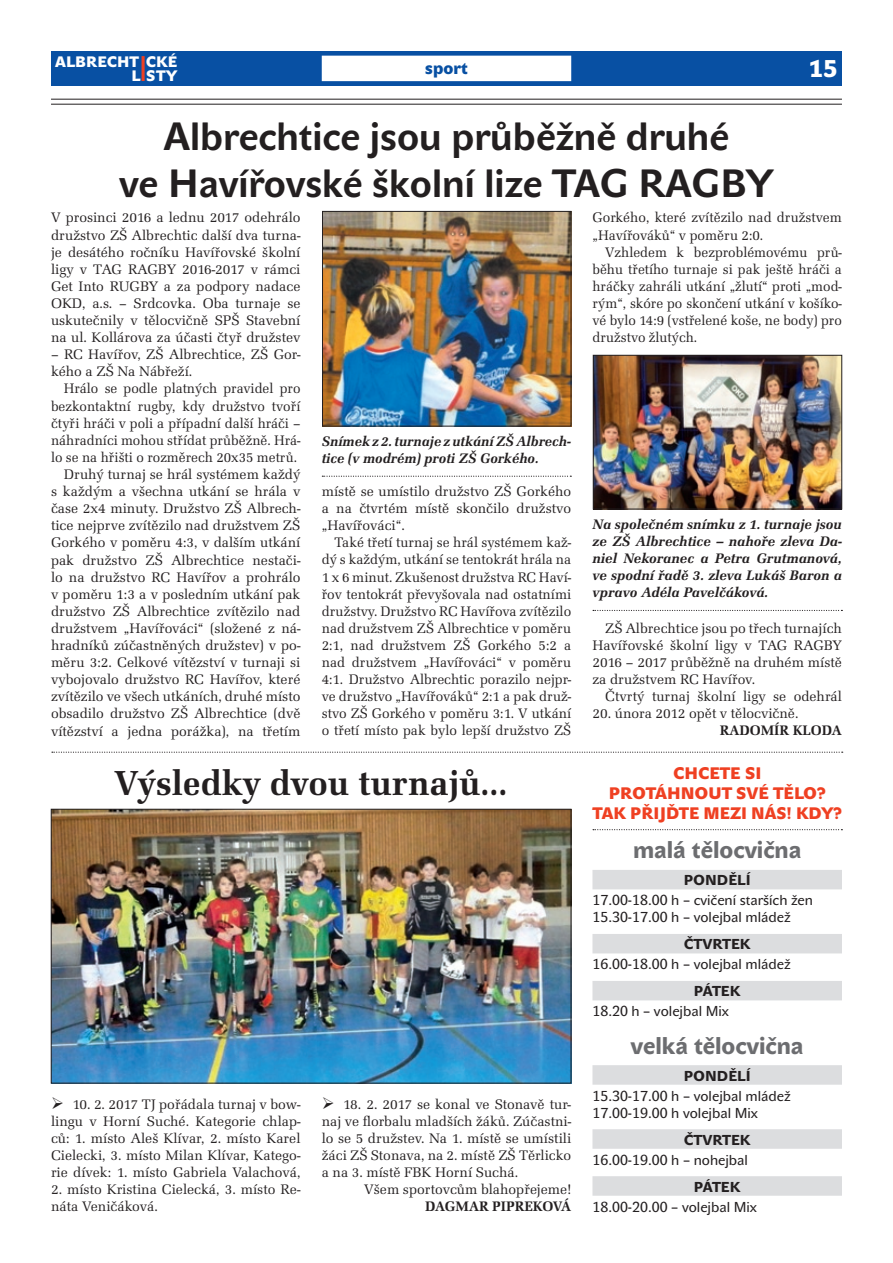
<style>
.page{position:relative;width:893px;height:1263px;background:#fff}
.page>*{position:absolute;margin:0;border:0;box-sizing:border-box;transform-origin:0 0}
.t1{font:700 39px/46.8px "John Sans Text Pro";color:#231f20;text-align:center}
.t2{font:700 36px "URW Latino TCE";color:#231f20}
.t3{font:35.25px "John Sans Black Pro";color:#ef4022;scale:.43 1}
.t4{font:24px "John Sans Heavy Pro";color:#6c6d70}
.t5{font:24px "John Sans Black Pro";color:#fff}
.t6{font:17.25px "John Sans Black Pro";color:#0850a3}
.t7{font:16.5px/19.8px "John Sans Black Pro";color:#ef4022;text-align:center}
.t8{font:15px/14.1px "John Sans Black Pro";color:#fff;text-align:right}
.t9{font:14.25px/17.1px "URW Latino TCE";color:#231f20;text-align:justify}
.t10{font:italic 700 14.25px/17.1px "URW Latino TCE";color:#231f20;text-align:justify}
.t11{font:14.25px/17.1px "John Sans Text Pro";color:#231f20}
.t12{font:14.25px "John Sans Heavy Pro";color:#231f20}
.t13{font:700 14.25px "URW Latino TCE";color:#231f20}
</style>
<div class="page">
<img style="left:53px;top:811px;width:516px;height:270px">
<div style="left:51px;top:809px;width:520px;height:274px;border:1px solid #231f20"></div>
<svg style="left:593px;top:610px;width:249px;height:1px"></svg>
<img style="left:595px;top:357px;width:245px;height:150px">
<div style="left:593px;top:355px;width:249px;height:154px;border:1px solid #231f20"></div>
<svg style="left:322px;top:476px;width:249px;height:1px"></svg>
<img style="left:324px;top:213px;width:245px;height:211px">
<div style="left:322px;top:211px;width:249px;height:215px;border:1px solid #231f20"></div>
<svg style="left:593px;top:829px;width:249px;height:1px"></svg>
<div style="left:592px;top:870px;width:250px;height:19px;background:#dcdddf"></div>
<div style="left:592px;top:934px;width:250px;height:19px;background:#dcdddf"></div>
<div style="left:592px;top:981px;width:250px;height:19px;background:#dcdddf"></div>
<div style="left:592px;top:1065px;width:250px;height:20px;background:#dcdddf"></div>
<div style="left:592px;top:1129px;width:250px;height:20px;background:#dcdddf"></div>
<div style="left:592px;top:1176px;width:250px;height:20px;background:#dcdddf"></div>
<svg style="left:52px;top:752px;width:791px;height:1px"></svg>
<div style="left:51px;top:51px;width:791px;height:34px;background:#0850a3"></div>
<hr style="left:51px;top:99px;width:791px;height:1px;background:#231f20">
<hr style="left:51px;top:104px;width:791px;height:1px;background:#231f20">
<div style="left:322px;top:56px;width:249px;height:25px;background:#fff"></div>
<p class="t8" style="left:55px;top:55px;width:124px">ALBRECHT CKÉ<br>L S T Y</p>
<h3 class="t3" style="left:141px;top:48px;width:14px">I</h3>
<p class="t6" style="left:425px;top:58px;width:44px">sport</p>
<h3 class="t5" style="left:809px;top:54px;width:30px">15</h3>
<h1 class="t1" style="left:119px;top:113px;width:656px">Albrechtice jsou průběžně druhé<br>ve Havířovské školní lize TAG RAGBY</h1>
<p class="t9" style="left:51px;top:209px;width:251px">V prosinci 2016 a lednu 2017 odehrálo družstvo ZŠ Albrechtic další dva turna&shy;je desátého ročníku Havířovské školní ligy v TAG RAGBY 2016-2017 v rámci Get Into RUGBY a za podpory nadace OKD, a.s. – Srdcovka. Oba turnaje se uskutečnily v tělocvičně SPŠ Stavební na ul. Kollárova za účasti čtyř družstev</p>
<p class="t9" style="left:51px;top:346px;width:251px">– RC Havířov, ZŠ Albrechtice, ZŠ Gor&shy;kého a ZŠ Na Nábřeží.</p>
<p class="t9" style="left:51px;top:380px;width:251px;text-align:right">Hrálo se podle platných pravidel pro bezkontaktní rugby, kdy družstvo tvoří čtyři hráči v poli a případní další hráči – náhradníci mohou střídat průběžně. Hrá&shy;lo se na hřišti o rozměrech 20x35 metrů.<br>Druhý turnaj se hrál systémem každý<br>s každým a všechna utkání se hrála v čase 2x4 minuty. Družstvo ZŠ Albrech&shy;tice nejprve zvítězilo nad družstvem ZŠ Gorkého v poměru 4:3, v dalším utkání pak družstvo ZŠ Albrechtice nestači&shy;lo na družstvo RC Havířov a prohrálo v poměru 1:3 a v posledním utkání pak družstvo ZŠ Albrechtice zvítězilo nad družstvem „Havířováci“ (složené z ná&shy;hradníků zúčastněných družstev) v po&shy;měru 3:2. Celkové vítězství v turnaji si vybojovalo družstvo RC Havířov, které zvítězilo ve všech utkáních, druhé místo obsadilo družstvo ZŠ Albrechtice (dvě vítězství a jedna porážka), na třetím</p>
<p class="t10" style="left:322px;top:432px;width:250px">Snímek z 2. turnaje z utkání ZŠ Albrech&shy;tice (v modrém) proti ZŠ Gorkého.</p>
<p class="t9" style="left:322px;top:483px;width:251px">místě se umístilo družstvo ZŠ Gorkého a na čtvrtém místě skončilo družstvo „Havířováci“.</p>
<p class="t9" style="left:322px;top:534px;width:251px;text-indent:13px">Také třetí turnaj se hrál systémem kaž&shy;dý s každým, utkání se tentokrát hrála na 1 x 6 minut. Zkušenost družstva RC Haví&shy;řov tentokrát převyšovala nad ostatními družstvy. Družstvo RC Havířova zvítězilo nad družstvem ZŠ Albrechtice v poměru 2:1, nad družstvem ZŠ Gorkého 5:2 a nad družstvem „Havířováci“ v poměru 4:1. Družstvo Albrechtic porazilo nejpr&shy;ve družstvo „Havířováků“ 2:1 a pak druž&shy;stvo ZŠ Gorkého v poměru 3:1. V utkání o třetí místo pak bylo lepší družstvo ZŠ</p>
<h2 class="t2" style="left:115px;top:761px;width:394px">Výsledky dvou turnajů...</h2>
<p class="t9" style="left:51px;top:1095px;width:251px">➢ 10. 2. 2017 TJ pořádala turnaj v bow&shy;lingu v Horní Suché. Kategorie chlap&shy;ců: 1. místo Aleš Klívar, 2. místo Karel Cielecki, 3. místo Milan Klívar, Katego&shy;rie dívek: 1. místo Gabriela Valachová,</p>
<p class="t9" style="left:51px;top:1181px;width:251px">2. místo Kristina Cielecká, 3. místo Re&shy;náta Veničáková.</p>
<p class="t9" style="left:322px;top:1095px;width:251px">➢ 18. 2. 2017 se konal ve Stonavě tur&shy;naj ve florbalu mladších žáků. Zúčastni&shy;lo se 5 družstev. Na 1. místě se umístili žáci ZŠ Stonava, na 2. místě ZŠ Těrlicko a na 3. místě FBK Horní Suchá.</p>
<p class="t9" style="left:364px;top:1181px;width:208px">Všem sportovcům blahopřejeme!</p>
<p class="t13" style="left:425px;top:1198px;width:147px">DAGMAR PIPREKOVÁ</p>
<p class="t9" style="left:592px;top:209px;width:251px">Gorkého, které zvítězilo nad družstvem „Havířováků“ v poměru 2:0.</p>
<p class="t9" style="left:592px;top:243px;width:251px;text-indent:13px">Vzhledem k bezproblémovému prů&shy;běhu třetího turnaje si pak ještě hráči a hráčky zahráli utkání „žlutí“ proti „mod&shy;rým“, skóre po skončení utkání v košíko&shy;vé bylo 14:9 (vstřelené koše, ne body) pro družstvo žlutých.</p>
<p class="t10" style="left:592px;top:515px;width:251px">Na společném snímku z 1. turnaje jsou ze ZŠ Albrechtice – nahoře zleva Da&shy;niel Nekoranec a Petra Grutmanová, ve spodní řadě 3. zleva Lukáš Baron a vpravo Adéla Pavelčáková.</p>
<p class="t9" style="left:592px;top:619px;width:251px;text-indent:13px">ZŠ Albrechtice jsou po třech turnajích Havířovské školní ligy v TAG RAGBY 2016 – 2017 průběžně na druhém místě za družstvem RC Havířov.</p>
<p class="t9" style="left:605px;top:688px;width:238px">Čtvrtý turnaj školní ligy se odehrál</p>
<p class="t9" style="left:592px;top:705px;width:208px">20. února 2012 opět v tělocvičně.</p>
<p class="t13" style="left:720px;top:722px;width:124px">RADOMÍR KLODA</p>
<p class="t7" style="left:593px;top:764px;width:251px">CHCETE SI<br>PROTÁHNOUT SVÉ TĚLO?<br>TAK PŘIJĎTE MEZI NÁS! KDY?</p>
<h3 class="t4" style="left:633px;top:836px;width:170px">malá tělocvična</h3>
<p class="t12" style="left:684px;top:872px;width:69px">PONDĚLÍ</p>
<p class="t11" style="left:592px;top:892px;width:222px">17.00-18.00 h – cvičení starších žen<br>15.30-17.00 h – volejbal mládež</p>
<p class="t12" style="left:684px;top:936px;width:68px">ČTVRTEK</p>
<p class="t11" style="left:592px;top:956px;width:200px">16.00-18.00 h – volejbal mládež</p>
<p class="t12" style="left:694px;top:983px;width:48px">PÁTEK</p>
<p class="t11" style="left:592px;top:1003px;width:138px">18.20 h – volejbal Mix</p>
<h3 class="t4" style="left:631px;top:1031px;width:174px">velká tělocvična</h3>
<p class="t12" style="left:684px;top:1067px;width:69px">PONDĚLÍ</p>
<p class="t11" style="left:592px;top:1087px;width:200px">15.30-17.00 h – volejbal mládež<br>17.00-19.00 h volejbal Mix</p>
<p class="t12" style="left:684px;top:1131px;width:68px">ČTVRTEK</p>
<p class="t11" style="left:592px;top:1151px;width:157px">16.00-19.00 h – nohejbal</p>
<p class="t12" style="left:694px;top:1178px;width:48px">PÁTEK</p>
<p class="t11" style="left:592px;top:1198px;width:166px">18.00-20.00 – volejbal Mix</p>
</div>
